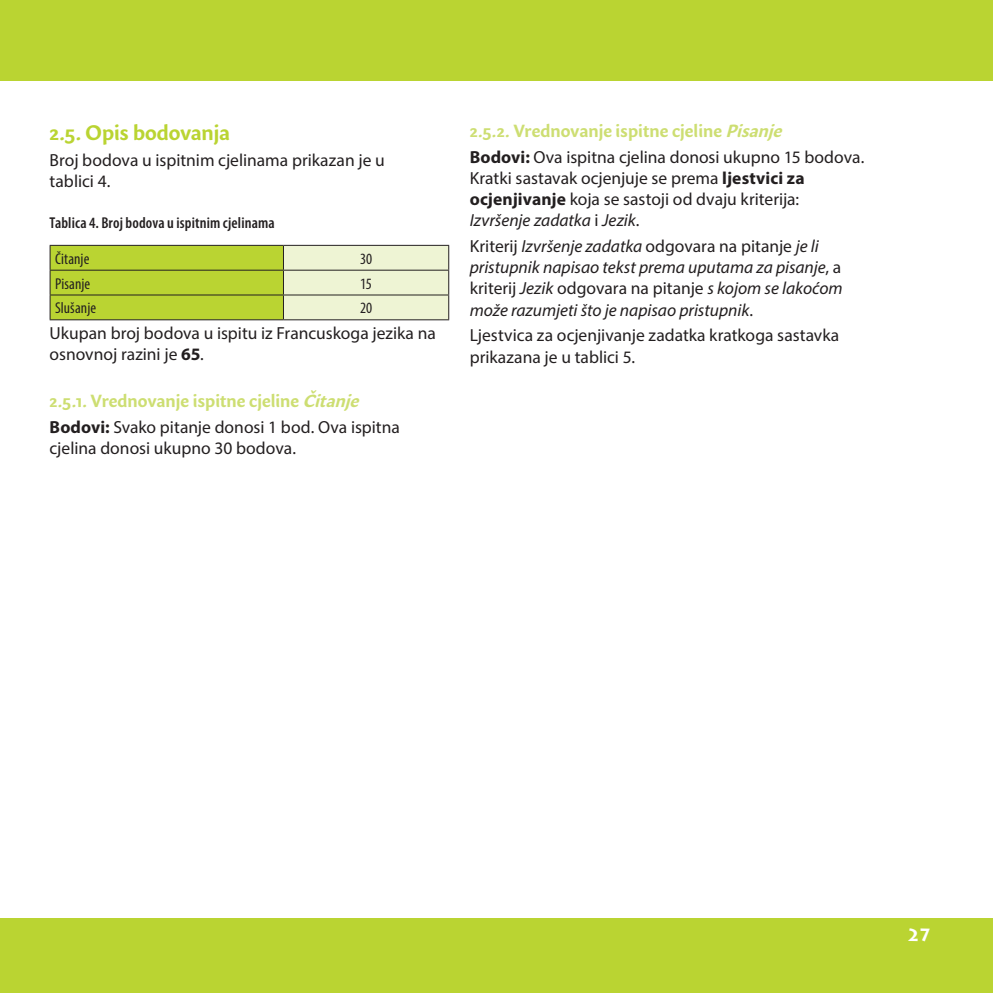
<style>
.page{position:relative;width:993px;height:993px;background:#fff}
.page>*{position:absolute;margin:0;border:0;box-sizing:border-box;transform-origin:0 0}
.t1{font:700 21px "Sharik Sans";letter-spacing:-.005em;color:#bad432}
.t2{font:17.5px/21px "Myriad Pro";color:#231f20}
.t3{font:italic 17.5px/21px "Myriad Pro";color:#231f20}
.t4{font:700 17.5px "Sharik Sans";color:#cdde72}
.t5{font:700 17.5px "Lithos Pro";color:#fff}
.t6{font:600 condensed 15.75px "Myriad Pro";letter-spacing:.01em;color:#231f20}
.t7{font:condensed 15.75px "Myriad Pro";letter-spacing:.005em;color:#231f20}
.s1{font-weight:700}
.s2{font-style:italic}
.s3{font-style:normal}
</style>
<div class="page">
<div style="left:0;top:0;width:992px;height:81px;background:#bad432"></div>
<div style="left:0;top:918px;width:992px;height:74px;background:#bad432"></div>
<svg style="left:50px;top:245px;width:399px;height:75px;background:#c5d66f"></svg>
<p class="t1" style="left:50px;top:118px;width:182px">2.5. Opis bodovanja</p>
<p class="t2" style="left:50px;top:149px;width:336px">Broj bodova u ispitnim cjelinama prikazan je u tablici 4.</p>
<p class="t6" style="left:50px;top:214px;width:226px">Tablica 4. Broj bodova u ispitnim cjelinama</p>
<p class="t7" style="left:55px;top:249px;width:36px">Čitanje</p>
<p class="t7" style="left:360px;top:249px;width:14px">30</p>
<p class="t7" style="left:55px;top:274px;width:37px">Pisanje</p>
<p class="t7" style="left:360px;top:274px;width:13px">15</p>
<p class="t7" style="left:55px;top:298px;width:43px">Slušanje</p>
<p class="t7" style="left:360px;top:298px;width:14px">20</p>
<p class="t2" style="left:50px;top:322px;width:387px">Ukupan broj bodova u ispitu iz Francuskoga jezika na osnovnoj razini je <span class="s1">65</span>.</p>
<p class="t4" style="left:50px;top:388px;width:316px">2.5.1. Vrednovanje ispitne cjeline <span class="s2">Čitanje</span></p>
<p class="t2" style="left:50px;top:416px;width:351px"><span class="s1">Bodovi:</span> Svako pitanje donosi 1 bod. Ova ispitna cjelina donosi ukupno 30 bodova.</p>
<p class="t4" style="left:469px;top:119px;width:319px">2.5.2. Vrednovanje ispitne cjeline <span class="s2">Pisanje</span></p>
<p class="t2" style="left:469px;top:147px;width:396px"><span class="s1">Bodovi:</span> Ova ispitna cjelina donosi ukupno 15 bodova.<br>Kratki sastavak ocjenjuje se prema <span class="s1">ljestvici za ocjenjivanje</span> koja se sastoji od dvaju kriterija:<br><span class="s2">Izvršenje zadatka</span> i <span class="s2">Jezik</span>.</p>
<p class="t3" style="left:469px;top:236px;width:374px"><span class="s3">Kriterij</span> Izvršenje zadatka <span class="s3">odgovara na pitanje</span> je li pristupnik napisao tekst prema uputama za pisanje<span class="s3">, a kriterij</span> Jezik <span class="s3">odgovara na pitanje</span> s kojom se lakoćom može razumjeti što je napisao pristupnik<span class="s3">.</span></p>
<p class="t2" style="left:469px;top:325px;width:371px">Ljestvica za ocjenjivanje zadatka kratkoga sastavka prikazana je u tablici 5.</p>
<p class="t5" style="left:906px;top:924px;width:27px">27</p>
</div>
